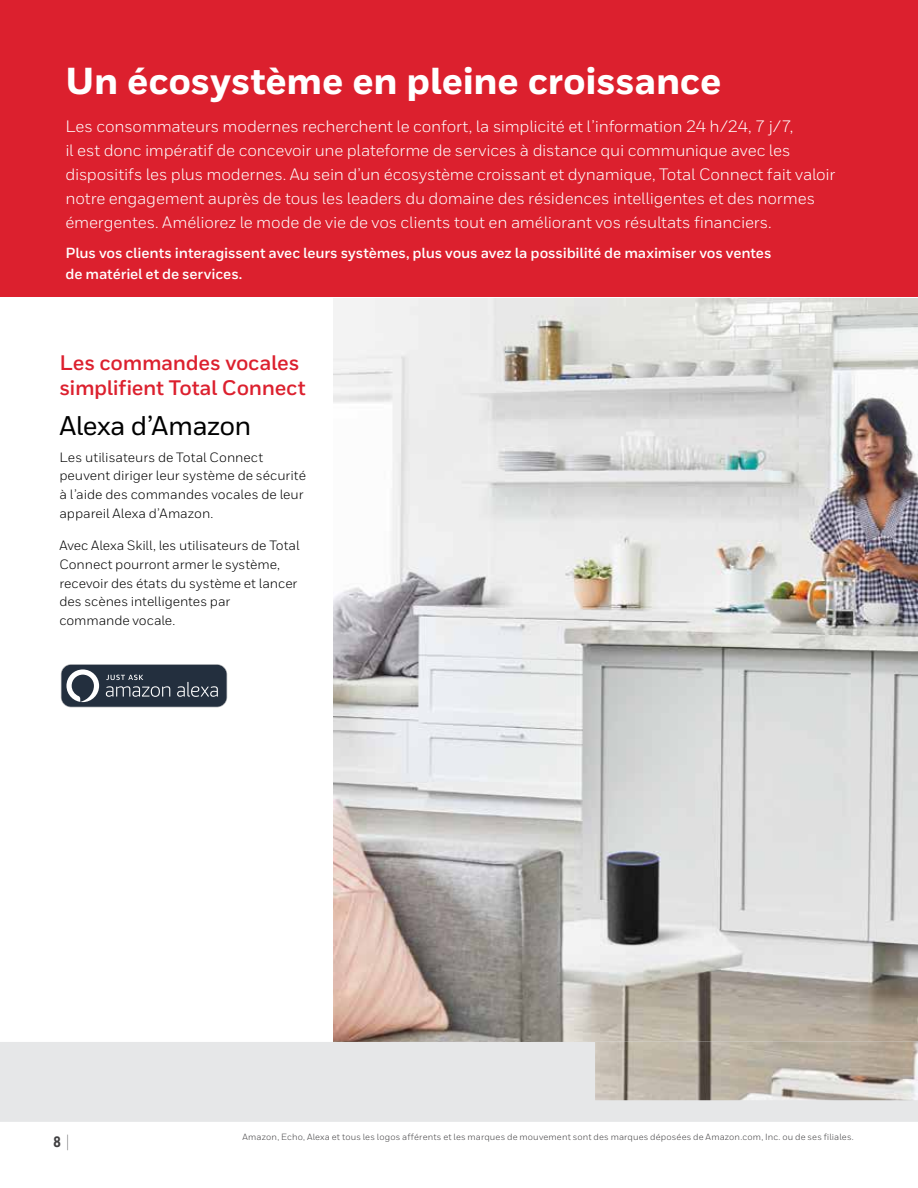
<style>
.page{position:relative;width:918px;height:1188px;background:#fff}
.page>*{position:absolute;margin:0;border:0;box-sizing:border-box;transform-origin:0 0}
.t1{font:800 37.5px "Honeywell Sans";letter-spacing:-.005em;color:#fff}
.t2{font:500 27px "Honeywell Sans";letter-spacing:-.025em;color:#000}
.t3{font:700 21px/25.2px "Honeywell Sans";letter-spacing:-.015em;color:#dc202e}
.t4{font:16.5px/24px "Honeywell Sans";letter-spacing:-.01em;color:#fff}
.t5{font:800 15px "Honeywell Cond";color:#414042}
.t6{font:700 14.7px/21px "Honeywell Sans";letter-spacing:-.01em;color:#fff}
.t7{font:13.5px/18.8px "Honeywell Sans";color:#000}
.t8{font:9px "Honeywell Sans";letter-spacing:.015em;color:#414042}
.s1{font-weight:300;font-size:18.75px}
</style>
<div class="page">
<div style="left:0;top:0;width:918px;height:297px;background:#dc202e"></div>
<svg style="left:61px;top:664px;width:166px;height:43px;background:#424d59"></svg>
<img style="left:334px;top:298px;width:584px;height:744px">
<svg style="left:0;top:1042px;width:918px;height:80px;background:#dbdad7"></svg>
<h1 class="t1" style="left:65px;top:59px;width:658px">Un écosystème en pleine croissance</h1>
<p class="t4" style="left:65px;top:114px;width:771px">Les consommateurs modernes recherchent le confort, la simplicité et l’information 24 h/24, 7 j/7,<br>il est donc impératif de concevoir une plateforme de services à distance qui communique avec les dispositifs les plus modernes. Au sein d’un écosystème croissant et dynamique, Total Connect fait valoir notre engagement auprès de tous les leaders du domaine des résidences intelligentes et des normes émergentes. Améliorez le mode de vie de vos clients tout en améliorant vos résultats financiers.</p>
<p class="t6" style="left:65px;top:243px;width:708px">Plus vos clients interagissent avec leurs systèmes, plus vous avez la possibilité de maximiser vos ventes de matériel et de services.</p>
<p class="t3" style="left:59px;top:351px;width:248px">Les commandes vocales simplifient Total Connect</p>
<h2 class="t2" style="left:59px;top:410px;width:194px">Alexa d’Amazon</h2>
<p class="t7" style="left:59px;top:448px;width:248px">Les utilisateurs de Total Connect peuvent diriger leur système de sécurité à l’aide des commandes vocales de leur appareil Alexa d’Amazon.</p>
<p class="t7" style="left:59px;top:536px;width:242px">Avec Alexa Skill, les utilisateurs de Total Connect pourront armer le système, recevoir des états du système et lancer des scènes intelligentes par commande vocale.</p>
<p class="t5" style="left:53px;top:1133px;width:18px">8 <span class="s1">|</span></p>
<p class="t8" style="left:243px;top:1132px;width:613px">Amazon, Echo, Alexa et tous les logos afférents et les marques de mouvement sont des marques déposées de Amazon.com, Inc. ou de ses filiales.</p>
</div>
